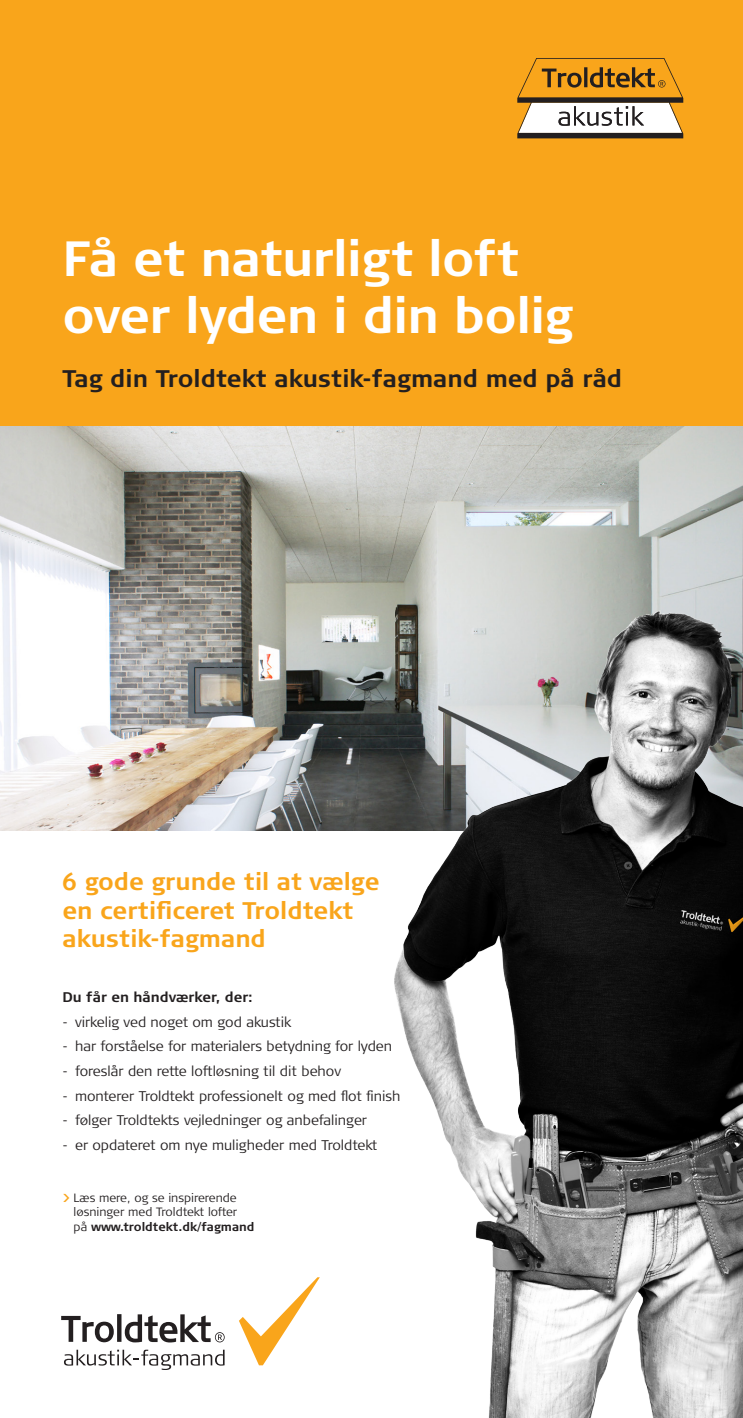
<style>
.page{position:relative;width:743px;height:1418px;background:#fff}
.page>*{position:absolute;margin:0;border:0;box-sizing:border-box;transform-origin:0 0}
.t1{font:700 49.4px/56.4px "Signa Column";letter-spacing:-.015em;color:#fff}
.t2{font:700 24px/28.8px "Signa Normal";color:#f9a51b}
.t3{font:700 24px "Signa Column";color:#231f20}
.t4{font:300 14px "Signa Normal";color:#231f20}
.t5{font:700 14px "Signa Normal";color:#231f20}
.t6{font:300 12px/14.4px "Signa Normal";color:#231f20}
.s1{font-weight:700;color:#f9a51b}
.s2{font-weight:700}
</style>
<div class="page">
<img style="left:0;top:425px;width:743px;height:405px">
<div style="left:0;top:0;width:743px;height:425px;background:#f9a51b"></div>
<svg style="left:517px;top:58px;width:166px;height:80px"></svg>
<svg style="left:64px;top:1349px;width:161px;height:20px"></svg>
<svg style="left:61px;top:1314px;width:164px;height:28px"></svg>
<svg style="left:239px;top:1277px;width:81px;height:88px"></svg>
<img style="left:356px;top:553px;width:387px;height:864px">
<p class="t1" style="left:62px;top:231px;width:512px">Få et naturligt loft over lyden i din bolig</p>
<p class="t3" style="left:62px;top:365px;width:561px">Tag din Troldtekt akustik-fagmand med på råd</p>
<p class="t2" style="left:62px;top:866px;width:319px">6 gode grunde til at vælge en certificeret Troldtekt akustik-fagmand</p>
<p class="t5" style="left:62px;top:988px;width:192px">Du får en håndværker, der:</p>
<p class="t4" style="left:62px;top:1013px;width:230px">- virkelig ved noget om god akustik</p>
<p class="t4" style="left:62px;top:1038px;width:331px">- har forståelse for materialers betydning for lyden</p>
<p class="t4" style="left:62px;top:1063px;width:280px">- foreslår den rette loftløsning til dit behov</p>
<p class="t4" style="left:62px;top:1087px;width:340px">- monterer Troldtekt professionelt og med flot finish</p>
<p class="t4" style="left:62px;top:1112px;width:306px">- følger Troldtekts vejledninger og anbefalinger</p>
<p class="t4" style="left:62px;top:1137px;width:316px">- er opdateret om nye muligheder med Troldtekt</p>
<p class="t6" style="left:74px;top:1190px;width:182px;text-indent:-11px"><span class="s1">&gt;</span> Læs mere, og se inspirerende løsninger med Troldtekt lofter<br>på <span class="s2">www.troldtekt.dk/fagmand</span></p>
</div>
